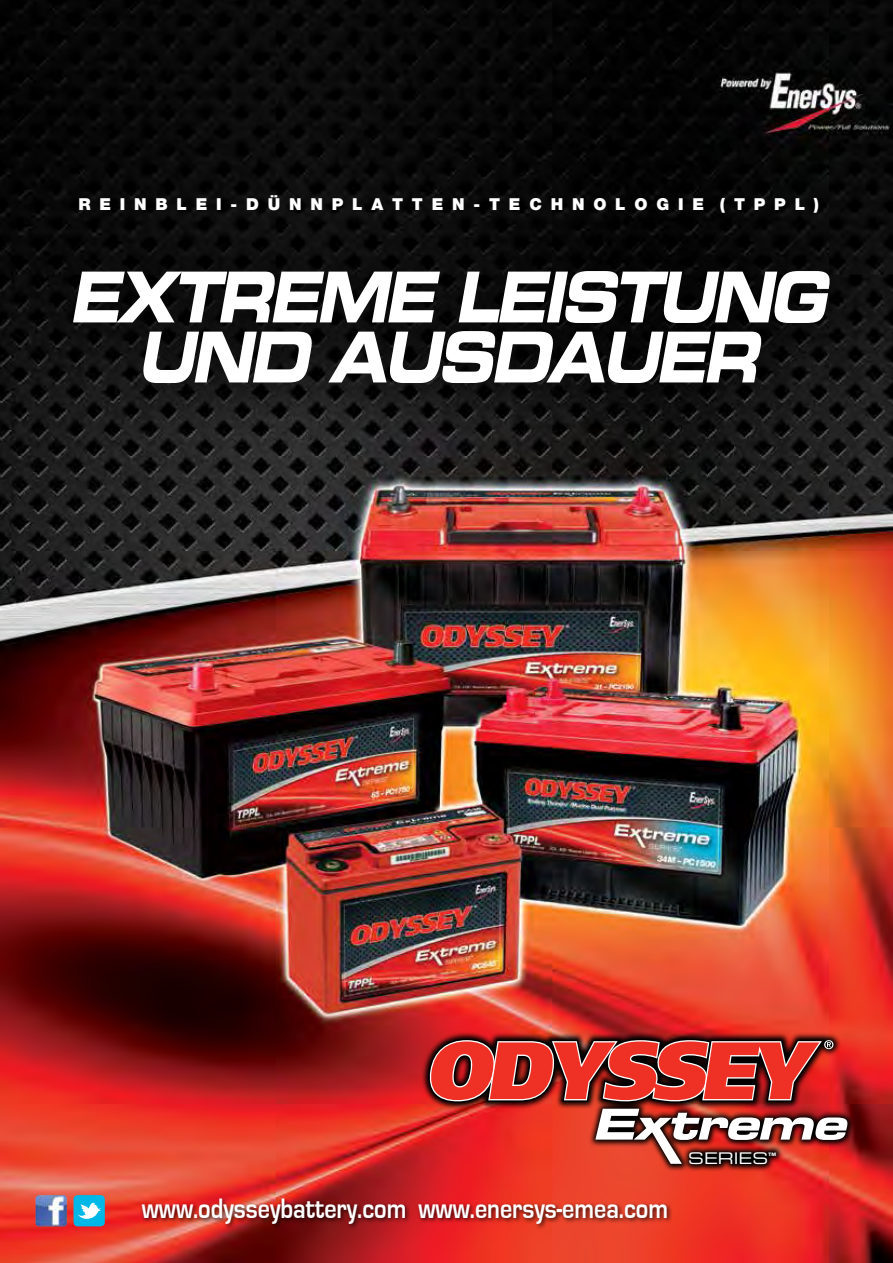
<style>
.page{position:relative;width:893px;height:1263px;background:#fff}
.page>*{position:absolute;margin:0;border:0;box-sizing:border-box;transform-origin:0 0}
.t1{font:italic 70.2px/60px "Eurostile Bold Extended Two";color:#fff;text-align:center;scale:.77 1}
.t2{font:700 28.95px "Eurostile";color:#fff;scale:.83 1}
.t3{font:900 16.5px "Helvetica Neue";color:#fff}
.t4{font:16.05px "Eurostile Extended Two";color:#fff}
.t5{font:700 4.5px "Eurostile";color:#fff}
</style>
<div class="page">
<img style="left:1px;top:0;width:892px;height:1263px">
<svg style="left:28px;top:223px;width:848px;height:208px;background:#0d0d0d"></svg>
<svg style="left:421px;top:1031px;width:434px;height:141px;background:#cd2a22"></svg>
<svg style="left:428px;top:1039px;width:405px;height:64px;background:#b93931"></svg>
<svg style="left:595px;top:1109px;width:254px;height:55px"></svg>
<div style="left:139px;top:1196px;width:534px;height:34px;background:#000;opacity:.75"></div>
<svg style="left:74px;top:1195px;width:31px;height:31px"></svg>
<img style="left:35px;top:1195px;width:32px;height:32px">
<p class="t3" style="left:78px;top:194px;width:742px">R E I N B L E I - D Ü N N P L A T T E N - T E C H N O L O G I E ( T P P L )</p>
<h1 class="t1" style="left:69px;top:266px;width:1007px">EXTREME LEISTUNG<br>UND AUSDAUER</h1>
<p class="t2" style="left:142px;top:1192px;width:636px">www.odysseybattery.com www.enersys-emea.com</p>
<p class="t4" style="left:688px;top:1147px;width:82px">SERIES</p>
<p class="t5" style="left:769px;top:1151px;width:9px">TM</p>
</div>
